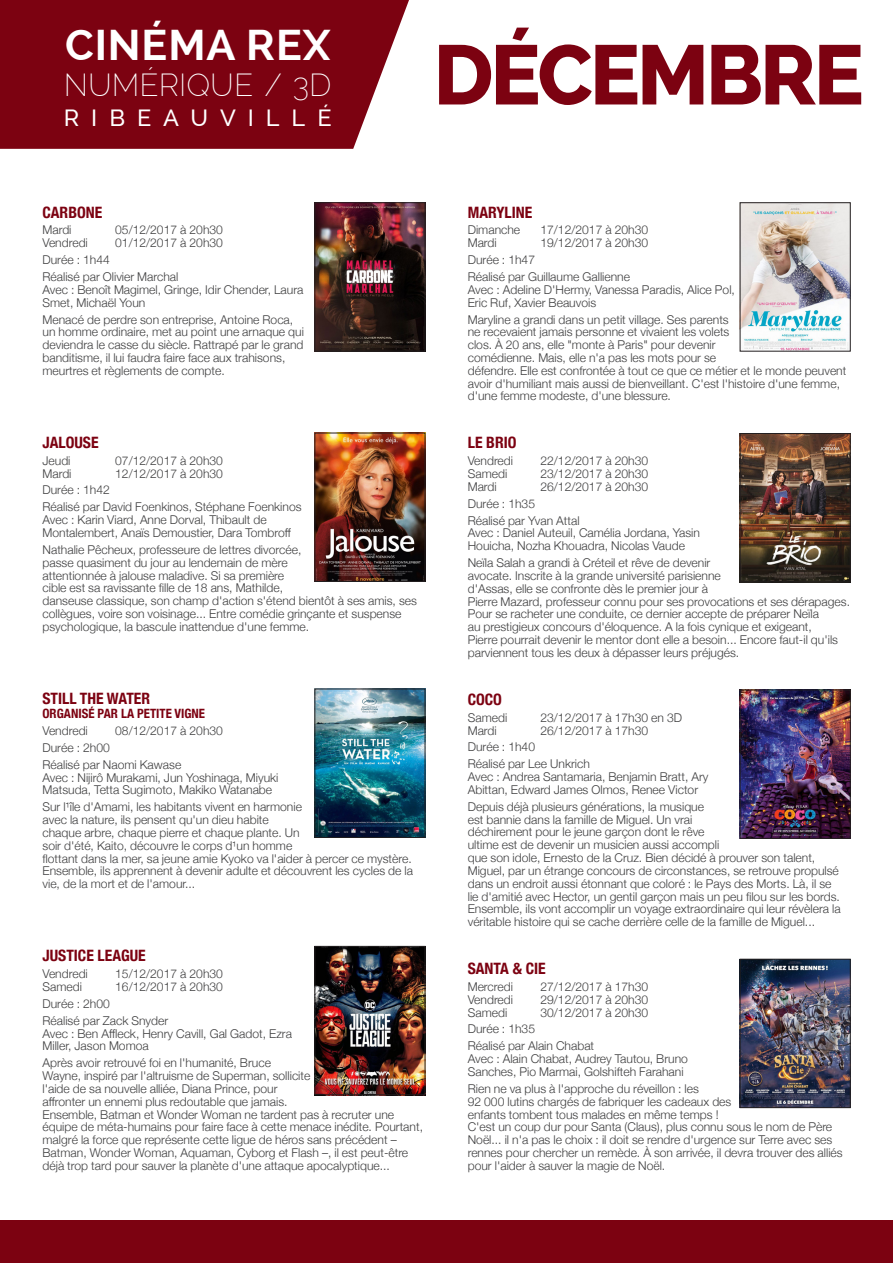
<style>
.page{position:relative;width:893px;height:1263px;background:#fff}
.page>*{position:absolute;margin:0;border:0;box-sizing:border-box;transform-origin:0 0}
.Mois{font:800 84px "Raleway";letter-spacing:-.04em;color:#7c0211}
.t1{font:700 43.05px "Raleway";letter-spacing:.02em;color:#fff}
.t2{font:200 31.2px "Raleway";color:#fff}
.t3{font:500 23.4px "Raleway";letter-spacing:.51em;color:#fff}
.Titre{font:700 condensed 15.6px "Helvetica Neue";color:#7c0211}
.Titre-2{font:700 condensed 12.9px "Helvetica Neue";color:#7c0211}
.Texte{font:300 12.15px/12.8px "Helvetica Neue";color:#3e3e3f}
</style>
<div class="page">
<img style="left:317px;top:435px;width:106px;height:145px">
<div style="left:315px;top:433px;width:110px;height:149px;border:1px solid #231f20"></div>
<img style="left:317px;top:691px;width:106px;height:145px">
<div style="left:315px;top:689px;width:110px;height:149px;border:1px solid #231f20"></div>
<img style="left:317px;top:948px;width:106px;height:145px">
<div style="left:315px;top:946px;width:110px;height:149px;border:1px solid #231f20"></div>
<img style="left:742px;top:204px;width:106px;height:145px">
<img style="left:742px;top:435px;width:106px;height:145px">
<div style="left:740px;top:433px;width:110px;height:149px;border:1px solid #231f20"></div>
<img style="left:317px;top:204px;width:106px;height:145px">
<div style="left:315px;top:202px;width:110px;height:149px;border:1px solid #231f20"></div>
<img style="left:742px;top:692px;width:106px;height:144px">
<div style="left:740px;top:690px;width:110px;height:148px;border:1px solid #231f20"></div>
<img style="left:742px;top:961px;width:106px;height:145px">
<div style="left:740px;top:959px;width:110px;height:149px;border:1px solid #231f20"></div>
<svg style="left:0;top:0;width:409px;height:149px;fill:#7c0211"></svg>
<div style="left:0;top:1220px;width:893px;height:43px;background:#7c0211"></div>
<h2 class="t1" style="left:65px;top:20px;width:267px">CINÉMA REX</h2>
<h3 class="t2" style="left:64px;top:67px;width:269px">NUMÉRIQUE / 3D</h3>
<h3 class="t3" style="left:64px;top:104px;width:269px">RIBEAUVILLÉ</h3>
<p class="Mois" style="left:433px;top:27px;width:432px">DÉCEMBRE</p>
<p class="Titre" style="left:43px;top:199px;width:61px">CARBONE</p>
<p class="Texte" style="left:43px;top:223px;width:31px">Mardi</p>
<p class="Texte" style="left:115px;top:223px;width:109px">05/12/2017 à 20h30</p>
<p class="Texte" style="left:43px;top:236px;width:47px">Vendredi</p>
<p class="Texte" style="left:115px;top:236px;width:109px">01/12/2017 à 20h30</p>
<p class="Texte" style="left:43px;top:253px;width:69px">Durée : 1h44</p>
<p class="Texte" style="left:43px;top:269px;width:262px">Réalisé par Olivier Marchal<br>Avec : Benoît Magimel, Gringe, Idir Chender, Laura<br>Smet, Michaël Youn</p>
<p class="Texte" style="left:43px;top:312px;width:263px">Menacé de perdre son entreprise, Antoine Roca, un homme ordinaire, met au point une arnaque qui deviendra le casse du siècle. Rattrapé par le grand banditisme, il lui faudra faire face aux trahisons, meurtres et règlements de compte.</p>
<p class="Titre" style="left:43px;top:429px;width:58px">JALOUSE</p>
<p class="Texte" style="left:43px;top:453px;width:30px">Jeudi</p>
<p class="Texte" style="left:115px;top:453px;width:109px">07/12/2017 à 20h30</p>
<p class="Texte" style="left:43px;top:466px;width:31px">Mardi</p>
<p class="Texte" style="left:115px;top:466px;width:109px">12/12/2017 à 20h30</p>
<p class="Texte" style="left:43px;top:483px;width:69px">Durée : 1h42</p>
<p class="Texte" style="left:43px;top:500px;width:261px">Réalisé par David Foenkinos, Stéphane Foenkinos<br>Avec : Karin Viard, Anne Dorval, Thibault de<br>Montalembert, Anaïs Demoustier, Dara Tombroff</p>
<p class="Texte" style="left:43px;top:542px;width:376px">Nathalie Pêcheux, professeure de lettres divorcée,<br>passe quasiment du jour au lendemain de mère<br>attentionnée à jalouse maladive. Si sa première<br>cible est sa ravissante fille de 18 ans, Mathilde,<br>danseuse classique, son champ d'action s'étend bientôt à ses amis, ses collègues, voire son voisinage... Entre comédie grinçante et suspense psychologique, la bascule inattendue d'une femme.</p>
<p class="Titre" style="left:43px;top:685px;width:109px">STILL THE WATER</p>
<p class="Titre-2" style="left:43px;top:703px;width:164px">ORGANISÉ PAR LA PETITE VIGNE</p>
<p class="Texte" style="left:43px;top:723px;width:47px">Vendredi</p>
<p class="Texte" style="left:115px;top:723px;width:109px">08/12/2017 à 20h30</p>
<p class="Texte" style="left:43px;top:740px;width:69px">Durée : 2h00</p>
<p class="Texte" style="left:43px;top:757px;width:237px">Réalisé par Naomi Kawase<br>Avec : Nijirô Murakami, Jun Yoshinaga, Miyuki<br>Matsuda, Tetta Sugimoto, Makiko Watanabe</p>
<p class="Texte" style="left:43px;top:799px;width:372px">Sur l¹île d'Amami, les habitants vivent en harmonie<br>avec la nature, ils pensent qu'un dieu habite<br>chaque arbre, chaque pierre et chaque plante. Un<br>soir d'été, Kaito, découvre le corps d¹un homme<br>flottant dans la mer, sa jeune amie Kyoko va l'aider à percer ce mystère.<br>Ensemble, ils apprennent à devenir adulte et découvrent les cycles de la vie, de la mort et de l'amour...</p>
<p class="Titre" style="left:43px;top:943px;width:105px">JUSTICE LEAGUE</p>
<p class="Texte" style="left:43px;top:966px;width:47px">Vendredi</p>
<p class="Texte" style="left:115px;top:966px;width:109px">15/12/2017 à 20h30</p>
<p class="Texte" style="left:43px;top:979px;width:41px">Samedi</p>
<p class="Texte" style="left:115px;top:979px;width:109px">16/12/2017 à 20h30</p>
<p class="Texte" style="left:43px;top:996px;width:69px">Durée : 2h00</p>
<p class="Texte" style="left:43px;top:1013px;width:251px">Réalisé par Zack Snyder<br>Avec : Ben Affleck, Henry Cavill, Gal Gadot, Ezra<br>Miller, Jason Momoa</p>
<p class="Texte" style="left:43px;top:1055px;width:382px">Après avoir retrouvé foi en l'humanité, Bruce<br>Wayne, inspiré par l'altruisme de Superman, sollicite<br>l'aide de sa nouvelle alliée, Diana Prince, pour<br>affronter un ennemi plus redoutable que jamais.<br>Ensemble, Batman et Wonder Woman ne tardent pas à recruter une équipe de méta-humains pour faire face à cette menace inédite. Pourtant, malgré la force que représente cette ligue de héros sans précédent – Batman, Wonder Woman, Aquaman, Cyborg et Flash –, il est peut-être déjà trop tard pour sauver la planète d'une attaque apocalyptique...</p>
<p class="Titre" style="left:468px;top:199px;width:66px">MARYLINE</p>
<p class="Texte" style="left:468px;top:223px;width:54px">Dimanche</p>
<p class="Texte" style="left:540px;top:223px;width:109px">17/12/2017 à 20h30</p>
<p class="Texte" style="left:468px;top:236px;width:31px">Mardi</p>
<p class="Texte" style="left:540px;top:236px;width:109px">19/12/2017 à 20h30</p>
<p class="Texte" style="left:468px;top:253px;width:69px">Durée : 1h47</p>
<p class="Texte" style="left:468px;top:269px;width:269px">Réalisé par Guillaume Gallienne<br>Avec : Adeline D'Hermy, Vanessa Paradis, Alice Pol,<br>Eric Ruf, Xavier Beauvois</p>
<p class="Texte" style="left:468px;top:312px;width:380px">Maryline a grandi dans un petit village. Ses parents<br>ne recevaient jamais personne et vivaient les volets<br>clos. À 20 ans, elle "monte à Paris" pour devenir<br>comédienne. Mais, elle n'a pas les mots pour se<br>défendre. Elle est confrontée à tout ce que ce métier et le monde peuvent avoir d'humiliant mais aussi de bienveillant. C'est l'histoire d'une femme, d'une femme modeste, d'une blessure.</p>
<p class="Titre" style="left:468px;top:430px;width:50px">LE BRIO</p>
<p class="Texte" style="left:468px;top:454px;width:47px">Vendredi</p>
<p class="Texte" style="left:540px;top:454px;width:109px">22/12/2017 à 20h30</p>
<p class="Texte" style="left:468px;top:466px;width:41px">Samedi</p>
<p class="Texte" style="left:540px;top:466px;width:109px">23/12/2017 à 20h30</p>
<p class="Texte" style="left:468px;top:479px;width:31px">Mardi</p>
<p class="Texte" style="left:540px;top:479px;width:109px">26/12/2017 à 20h30</p>
<p class="Texte" style="left:468px;top:496px;width:69px">Durée : 1h35</p>
<p class="Texte" style="left:468px;top:513px;width:234px">Réalisé par Yvan Attal<br>Avec : Daniel Auteuil, Camélia Jordana, Yasin<br>Houicha, Nozha Khouadra, Nicolas Vaude</p>
<p class="Texte" style="left:468px;top:555px;width:384px">Neïla Salah a grandi à Créteil et rêve de devenir<br>avocate. Inscrite à la grande université parisienne<br>d'Assas, elle se confronte dès le premier jour à<br>Pierre Mazard, professeur connu pour ses provocations et ses dérapages.<br>Pour se racheter une conduite, ce dernier accepte de préparer Neïla<br>au prestigieux concours d'éloquence. A la fois cynique et exigeant,<br>Pierre pourrait devenir le mentor dont elle a besoin... Encore faut-il qu'ils parviennent tous les deux à dépasser leurs préjugés.</p>
<p class="Titre" style="left:468px;top:686px;width:36px">COCO</p>
<p class="Texte" style="left:468px;top:710px;width:41px">Samedi</p>
<p class="Texte" style="left:540px;top:710px;width:143px">23/12/2017 à 17h30 en 3D</p>
<p class="Texte" style="left:468px;top:723px;width:31px">Mardi</p>
<p class="Texte" style="left:540px;top:723px;width:109px">26/12/2017 à 17h30</p>
<p class="Texte" style="left:468px;top:740px;width:69px">Durée : 1h40</p>
<p class="Texte" style="left:468px;top:756px;width:242px">Réalisé par Lee Unkrich<br>Avec : Andrea Santamaria, Benjamin Bratt, Ary<br>Abittan, Edward James Olmos, Renee Victor</p>
<p class="Texte" style="left:468px;top:799px;width:374px">Depuis déjà plusieurs générations, la musique<br>est bannie dans la famille de Miguel. Un vrai<br>déchirement pour le jeune garçon dont le rêve<br>ultime est de devenir un musicien aussi accompli<br>que son idole, Ernesto de la Cruz. Bien décidé à prouver son talent, Miguel, par un étrange concours de circonstances, se retrouve propulsé dans un endroit aussi étonnant que coloré : le Pays des Morts. Là, il se lie d'amitié avec Hector, un gentil garçon mais un peu filou sur les bords.<br>Ensemble, ils vont accomplir un voyage extraordinaire qui leur révèlera la véritable histoire qui se cache derrière celle de la famille de Miguel...</p>
<p class="Titre" style="left:468px;top:955px;width:80px">SANTA &amp; CIE</p>
<p class="Texte" style="left:468px;top:979px;width:47px">Mercredi</p>
<p class="Texte" style="left:540px;top:979px;width:109px">27/12/2017 à 17h30</p>
<p class="Texte" style="left:468px;top:992px;width:47px">Vendredi</p>
<p class="Texte" style="left:540px;top:992px;width:109px">29/12/2017 à 20h30</p>
<p class="Texte" style="left:468px;top:1005px;width:41px">Samedi</p>
<p class="Texte" style="left:540px;top:1005px;width:109px">30/12/2017 à 20h30</p>
<p class="Texte" style="left:468px;top:1022px;width:69px">Durée : 1h35</p>
<p class="Texte" style="left:468px;top:1039px;width:222px">Réalisé par Alain Chabat<br>Avec : Alain Chabat, Audrey Tautou, Bruno<br>Sanches, Pio Marmai, Golshifteh Farahani</p>
<p class="Texte" style="left:468px;top:1081px;width:376px">Rien ne va plus à l'approche du réveillon : les<br>92 000 lutins chargés de fabriquer les cadeaux des<br>enfants tombent tous malades en même temps !<br>C'est un coup dur pour Santa (Claus), plus connu sous le nom de Père Noël... il n'a pas le choix : il doit se rendre d'urgence sur Terre avec ses rennes pour chercher un remède. À son arrivée, il devra trouver des alliés pour l'aider à sauver la magie de Noël.</p>
</div>
